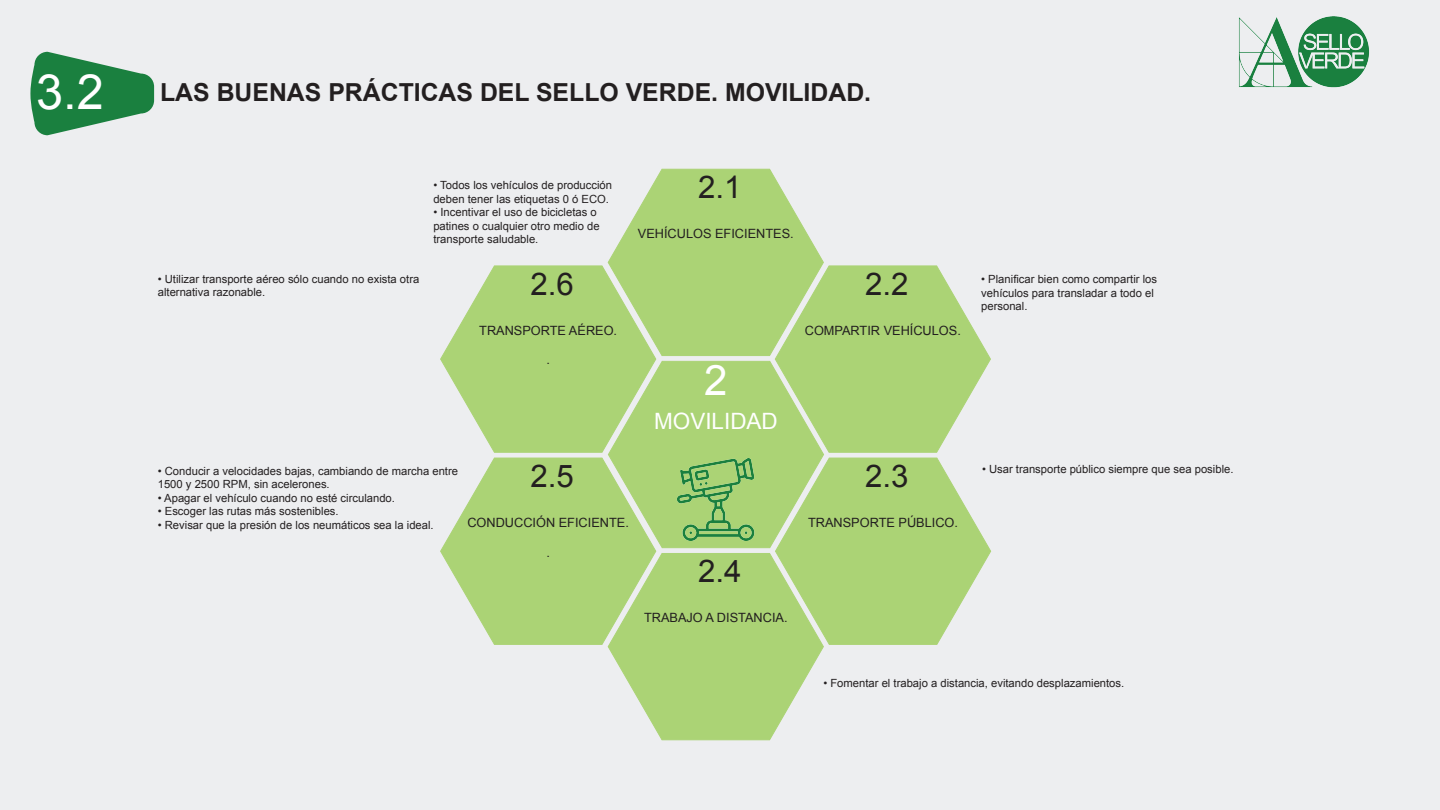
<style>
.page{position:relative;width:1440px;height:810px;background:#fff}
.page>*{position:absolute;margin:0;border:0;box-sizing:border-box;transform-origin:0 0}
.t1{font:42px "Arial";color:#fff}
.t2{font:31.2px "Arial";color:#231f20}
.t3{font:700 24.83px "Arial";color:#231f20}
.t4{font:22.5px "Arial";color:#fff}
.t5{font:12.75px "Arial";color:#231f20}
.t6{font:11.25px/13.5px "Arial";color:#231f20}
.s1{font-weight:400;font-size:48.6px;color:#fff}
</style>
<div class="page">
<div style="left:0;top:1px;width:1440px;height:809px;background:#edeef0"></div>
<svg style="left:30px;top:52px;width:124px;height:83px"></svg>
<img style="left:1239px;top:16px;width:130px;height:72px">
<svg style="left:440px;top:168px;width:552px;height:573px"></svg>
<img style="left:675px;top:458px;width:82px;height:82px">
<h3 class="t3" style="left:36px;top:76px;width:836px"><span class="s1">3.2</span> LAS BUENAS PRÁCTICAS DEL SELLO VERDE. MOVILIDAD.</h3>
<p class="t6" style="left:158px;top:272px;width:263px">• Utilizar transporte aéreo sólo cuando no exista otra alternativa razonable.</p>
<p class="t6" style="left:433px;top:179px;width:180px">• Todos los vehículos de producción deben tener las etiquetas 0 ó ECO.</p>
<p class="t6" style="left:433px;top:206px;width:168px">• Incentivar el uso de bicicletas o patines o cualquier otro medio de transporte saludable.</p>
<h2 class="t2" style="left:530px;top:263px;width:45px">2.6</h2>
<p class="t5" style="left:479px;top:322px;width:139px">TRANSPORTE AÉREO.</p>
<p class="t5" style="left:546px;top:352px;width:5px">.</p>
<h2 class="t2" style="left:698px;top:167px;width:45px">2.1</h2>
<p class="t5" style="left:638px;top:225px;width:157px">VEHÍCULOS EFICIENTES.</p>
<h1 class="t1" style="left:704px;top:353px;width:25px">2</h1>
<h3 class="t4" style="left:654px;top:406px;width:125px">MOVILIDAD</h3>
<h2 class="t2" style="left:865px;top:263px;width:45px">2.2</h2>
<p class="t5" style="left:805px;top:322px;width:158px">COMPARTIR VEHÍCULOS.</p>
<p class="t6" style="left:158px;top:464px;width:302px">• Conducir a velocidades bajas, cambiando de marcha entre<br>1500 y 2500 RPM, sin acelerones.</p>
<p class="t6" style="left:158px;top:491px;width:239px">• Apagar el vehículo cuando no esté circulando.</p>
<p class="t6" style="left:158px;top:505px;width:182px">• Escoger las rutas más sostenibles.</p>
<p class="t6" style="left:158px;top:518px;width:277px">• Revisar que la presión de los neumáticos sea la ideal.</p>
<h2 class="t2" style="left:530px;top:456px;width:45px">2.5</h2>
<p class="t5" style="left:467px;top:514px;width:163px">CONDUCCIÓN EFICIENTE.</p>
<p class="t5" style="left:546px;top:544px;width:5px">.</p>
<h2 class="t2" style="left:698px;top:551px;width:45px">2.4</h2>
<p class="t5" style="left:644px;top:609px;width:145px">TRABAJO A DISTANCIA.</p>
<h2 class="t2" style="left:865px;top:456px;width:45px">2.3</h2>
<p class="t5" style="left:808px;top:514px;width:151px">TRANSPORTE PÚBLICO.</p>
<p class="t6" style="left:981px;top:273px;width:177px">• Planificar bien como compartir los vehículos para transladar a todo el personal.</p>
<p class="t6" style="left:982px;top:462px;width:253px">• Usar transporte público siempre que sea posible.</p>
<p class="t6" style="left:823px;top:676px;width:302px">• Fomentar el trabajo a distancia, evitando desplazamientos.</p>
</div>
